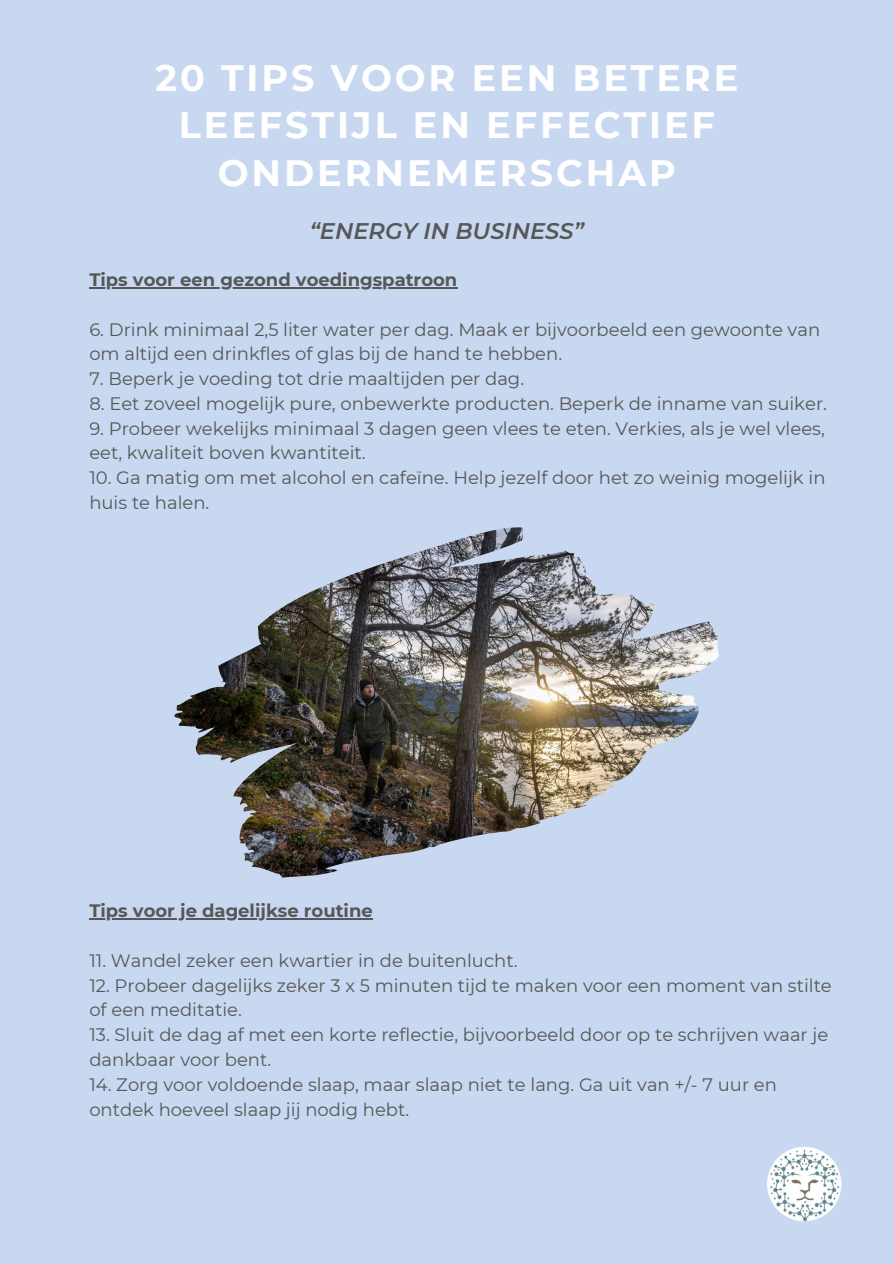
<style>
.page{position:relative;width:894px;height:1264px;background:#fff}
.page>*{position:absolute;margin:0;border:0;box-sizing:border-box;transform-origin:0 0}
.t1{font:700 36.6px/47.2px "Montserrat";letter-spacing:.08em;color:#fff;text-align:center}
.t2{font:italic 600 22.65px "Montserrat";color:#575757}
.t3{font:18px/24.8px "Montserrat";color:#575757}
.t4{font:700 18px "Montserrat";color:#575757}
</style>
<div class="page">
<div style="left:0;top:0;width:893px;height:1263px;background:#c7d8f0"></div>
<hr style="left:89px;top:287px;width:368px;height:1px;background:#575757">
<hr style="left:89px;top:918px;width:284px;height:1px;background:#575757">
<img style="left:766px;top:1146px;width:75px;height:75px;border-radius:50%">
<img style="left:174px;top:527px;width:544px;height:350px">
<h1 class="t1" style="left:155px;top:54px;width:584px">20 TIPS VOOR EEN BETERE<br>LEEFSTIJL EN EFFECTIEF<br>ONDERNEMERSCHAP</h1>
<h2 class="t2" style="left:309px;top:217px;width:276px">“ENERGY IN BUSINESS”</h2>
<h3 class="t4" style="left:89px;top:268px;width:369px">Tips voor een gezond voedingspatroon</h3>
<p class="t3" style="left:89px;top:317px;width:732px">6. Drink minimaal 2,5 liter water per dag. Maak er bijvoorbeeld een gewoonte van om altijd een drinkfles of glas bij de hand te hebben.</p>
<p class="t3" style="left:89px;top:366px;width:436px">7. Beperk je voeding tot drie maaltijden per dag.</p>
<p class="t3" style="left:89px;top:391px;width:739px">8. Eet zoveel mogelijk pure, onbewerkte producten. Beperk de inname van suiker.</p>
<p class="t3" style="left:89px;top:416px;width:736px">9. Probeer wekelijks minimaal 3 dagen geen vlees te eten. Verkies, als je wel vlees, eet, kwaliteit boven kwantiteit.</p>
<p class="t3" style="left:89px;top:465px;width:737px">10. Ga matig om met alcohol en cafeïne. Help jezelf door het zo weinig mogelijk in huis te halen.</p>
<p class="t4" style="left:89px;top:900px;width:285px">Tips voor je dagelijkse routine</p>
<h3 class="t3" style="left:89px;top:948px;width:429px">11. Wandel zeker een kwartier in de buitenlucht.</h3>
<p class="t3" style="left:89px;top:972px;width:743px">12. Probeer dagelijks zeker 3 x 5 minuten tijd te maken voor een moment van stilte of een meditatie.</p>
<p class="t3" style="left:89px;top:1022px;width:740px">13. Sluit de dag af met een korte reflectie, bijvoorbeeld door op te schrijven waar je dankbaar voor bent.</p>
<p class="t3" style="left:89px;top:1071px;width:689px">14. Zorg voor voldoende slaap, maar slaap niet te lang. Ga uit van +/- 7 uur en ontdek hoeveel slaap jij nodig hebt.</p>
</div>
